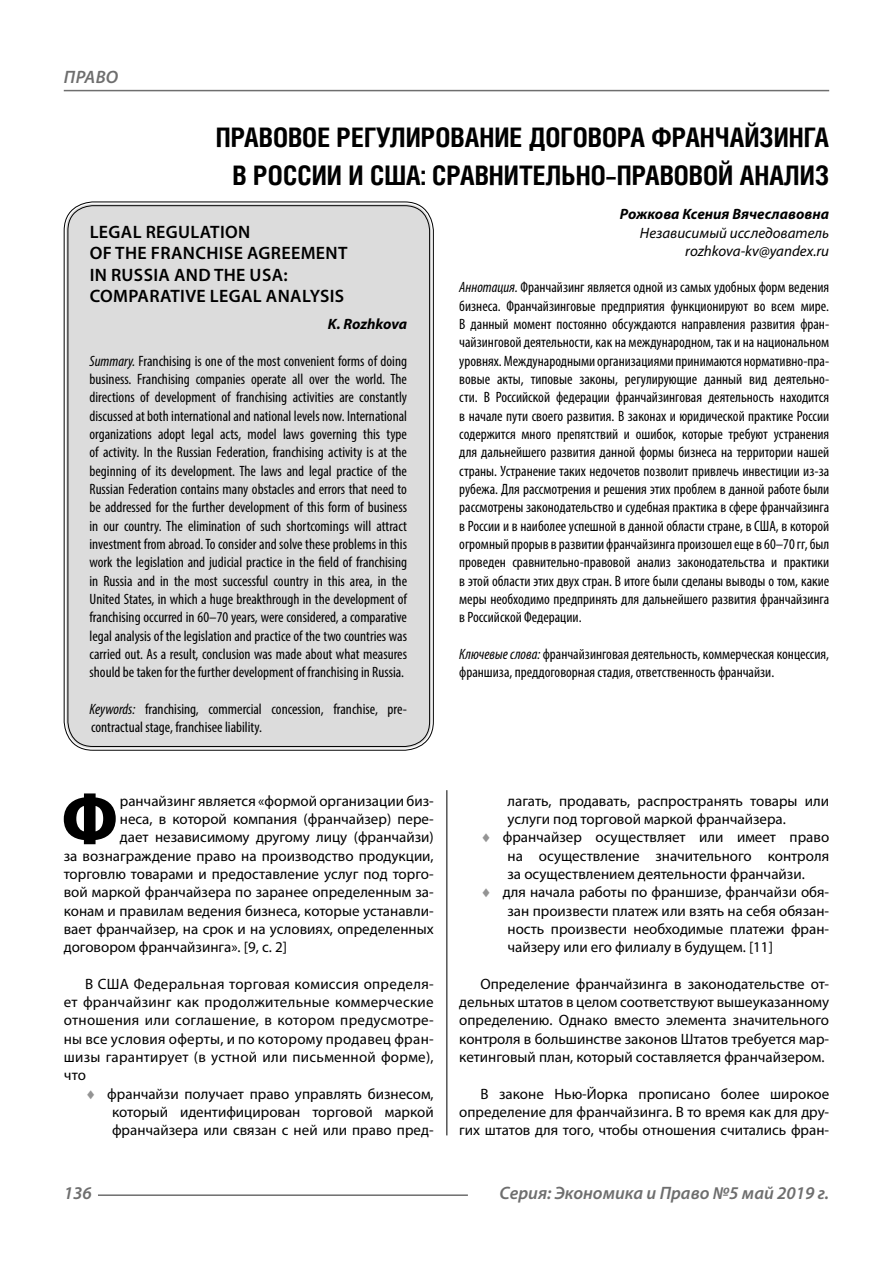
<style>
.page{position:relative;width:893px;height:1263px;background:#fff}
.page>*{position:absolute;margin:0;border:0;box-sizing:border-box;transform-origin:0 0}
.Bukvica{font:900 69.3px "Myriad Pro";color:#000}
.Header{font:700 27px/37.5px "Helios Cond";color:#000;text-align:right}
.Header-eng{font:600 18px/21.6px "Myriad Pro";letter-spacing:.02em;color:#000}
.t1{font:italic 600 18px "Myriad Pro";color:#6e6e6e}
.Annotation-rus{font:condensed 15px/18.3px "Myriad Pro";color:#000;text-align:justify}
.Annotation-eng{font:condensed 15px/18.3px "Myriad Pro";color:#000;text-align:justify}
.Normal{font:15px/18.3px "Myriad Pro";color:#000;text-align:justify}
.Bukvica-2{font:15px "Myriad Pro";color:#000}
.Author{font:italic 700 15px "Myriad Pro";color:#000}
.Author-doc{font:italic 15px "Myriad Pro";color:#000}
.Author-email{font:italic 15px "Myriad Pro";color:#000}
.Author-eng{font:italic 700 15px "Myriad Pro";letter-spacing:-.01em;color:#000}
.s1{font-style:italic}
.s2{color:#949494}
</style>
<div class="page">
<hr style="left:446px;top:128px;width:1px;height:1007px;background:#000">
<div style="left:66px;top:204px;width:365px;height:544px;background:#dcdcdc;border-radius:27px"></div>
<hr style="left:98px;top:1194px;width:370px;height:2px;background:#6e6e6e">
<hr style="left:64px;top:90px;width:765px;height:1px;background:#6e6e6e">
<p class="t1" style="left:64px;top:66px;width:24px">Право</p>
<p class="Header" style="left:216px;top:118px;width:615px">ПРАВОВОЕ РЕГУЛИРОВАНИЕ ДОГОВОРА ФРАНЧАЙЗИНГА<br>В РОССИИ И США: СРАВНИТЕЛЬНО–ПРАВОВОЙ АНАЛИЗ</p>
<p class="Author" style="left:620px;top:204px;width:211px">Рожкова Ксения Вячеславовна</p>
<p class="Author-doc" style="left:640px;top:223px;width:191px">Независимый исследователь</p>
<p class="Author-email" style="left:685px;top:242px;width:145px">rozhkova-kv@yandex.ru</p>
<p class="Annotation-rus" style="left:459px;top:278px;width:371px"><span class="s1">Аннотация.</span> Франчайзинг является одной из самых удобных форм ведения бизнеса. Франчайзинговые предприятия функционируют во всем мире.<br>В данный момент постоянно обсуждаются направления развития фран&shy;чайзинговой деятельности, как на международном, так и на национальном уровнях. Международными организациями принимаются нормативно-пра&shy;вовые акты, типовые законы, регулирующие данный вид деятельно&shy;сти. В Российской федерации франчайзинговая деятельность находится в начале пути своего развития. В законах и юридической практике России содержится много препятствий и ошибок, которые требуют устранения для дальнейшего развития данной формы бизнеса на территории нашей страны. Устранение таких недочетов позволит привлечь инвестиции из-за рубежа. Для рассмотрения и решения этих проблем в данной работе были рассмотрены законодательство и судебная практика в сфере франчайзинга в России и в наиболее успешной в данной области стране, в США, в которой огромный прорыв в развитии франчайзинга произошел еще в 60–70 гг, был проведен сравнительно-правовой анализ законодательства и практики в этой области этих двух стран. В итоге были сделаны выводы о том, какие меры необходимо предпринять для дальнейшего развития франчайзинга в Российской Федерации.</p>
<p class="Annotation-rus" style="left:459px;top:645px;width:371px"><span class="s1">Ключевые слова:</span> франчайзинговая деятельность, коммерческая концессия, франшиза, преддоговорная стадия, ответственность франчайзи.</p>
<p class="Header-eng" style="left:90px;top:220px;width:259px">LEGAL REGULATION<br>OF THE FRANCHISE AGREEMENT<br>IN RUSSIA AND THE USA:<br>COMPARATIVE LEGAL ANALYSIS</p>
<p class="Author-eng" style="left:328px;top:314px;width:81px">K. Rozhkova</p>
<p class="Annotation-eng" style="left:90px;top:351px;width:319px"><span class="s1">Summary.</span> Franchising is one of the most convenient forms of doing business. Franchising companies operate all over the world. The directions of development of franchising activities are constantly discussed at both international and national levels now. International organizations adopt legal acts, model laws governing this type of activity. In the Russian Federation, franchising activity is at the beginning of its development. The laws and legal practice of the Russian Federation contains many obstacles and errors that need to be addressed for the further development of this form of business in our country. The elimination of such shortcomings will attract investment from abroad. To consider and solve these problems in this work the legislation and judicial practice in the field of franchising in Russia and in the most successful country in this area, in the United States, in which a huge breakthrough in the development of franchising occurred in 60–70 years, were considered, a comparative legal analysis of the legislation and practice of the two countries was carried out. As a result, conclusion was made about what measures should be taken for the further development of franchising in Russia.</p>
<p class="Annotation-eng" style="left:90px;top:700px;width:319px"><span class="s1">Keywords:</span> franchising, commercial concession, franchise, pre&shy;contractual stage, franchisee liability.</p>
<p class="Bukvica" style="left:61px;top:772px;width:58px">Ф</p>
<p class="Bukvica-2" style="left:120px;top:791px;width:315px">ранчайзинг является «формой организации биз-</p>
<p class="Bukvica-2" style="left:120px;top:810px;width:315px">неса, в которой компания (франчайзер) пере-</p>
<p class="Bukvica-2" style="left:120px;top:828px;width:315px">дает независимому другому лицу (франчайзи)</p>
<p class="Bukvica-2" style="left:64px;top:846px;width:371px">за вознаграждение право на производство продукции,</p>
<p class="Bukvica-2" style="left:64px;top:864px;width:371px">торговлю товарами и предоставление услуг под торго-</p>
<p class="Bukvica-2" style="left:64px;top:883px;width:371px">вой маркой франчайзера по заранее определенным за-</p>
<p class="Bukvica-2" style="left:64px;top:901px;width:371px">конам и правилам ведения бизнеса, которые устанавли-</p>
<p class="Bukvica-2" style="left:64px;top:919px;width:371px">вает франчайзер, на срок и на условиях, определенных</p>
<p class="Bukvica-2" style="left:64px;top:938px;width:225px">договором франчайзинга». [9, с. 2]</p>
<p class="Normal" style="left:64px;top:974px;width:371px;text-indent:21px">В США Федеральная торговая комиссия определя&shy;ет франчайзинг как продолжительные коммерческие отношения или соглашение, в котором предусмотре&shy;ны все условия оферты, и по которому продавец фран&shy;шизы гарантирует (в устной или письменной форме), что</p>
<p class="Normal" style="left:112px;top:1084px;width:323px;text-indent:-27px"><span class="s2">♦</span> франчайзи получает право управлять бизнесом, который идентифицирован торговой маркой франчайзера или связан с ней или право пред-</p>
<p class="Normal" style="left:507px;top:791px;width:323px">лагать, продавать, распространять товары или услуги под торговой маркой франчайзера.</p>
<p class="Normal" style="left:507px;top:828px;width:323px;text-indent:-27px"><span class="s2">♦</span> франчайзер осуществляет или имеет право на осуществление значительного контроля за осуществлением деятельности франчайзи.</p>
<p class="Normal" style="left:507px;top:883px;width:323px;text-indent:-27px"><span class="s2">♦</span> для начала работы по франшизе, франчайзи обя&shy;зан произвести платеж или взять на себя обязан&shy;ность произвести необходимые платежи фран&shy;чайзеру или его филиалу в будущем. [11]</p>
<p class="Normal" style="left:459px;top:974px;width:371px;text-indent:21px">Определение франчайзинга в законодательстве от&shy;дельных штатов в целом соответствуют вышеуказанному определению. Однако вместо элемента значительного контроля в большинстве законов Штатов требуется мар&shy;кетинговый план, который составляется франчайзером.</p>
<p class="Normal" style="left:459px;top:1084px;width:371px;text-indent:21px">В законе Нью-Йорка прописано более широкое определение для франчайзинга. В то время как для дру&shy;гих штатов для того, чтобы отношения считались фран-</p>
<p class="t1" style="left:64px;top:1182px;width:30px">136</p>
<p class="t1" style="left:500px;top:1182px;width:331px">Серия: Экономика и Право №5 май 2019 г.</p>
</div>
